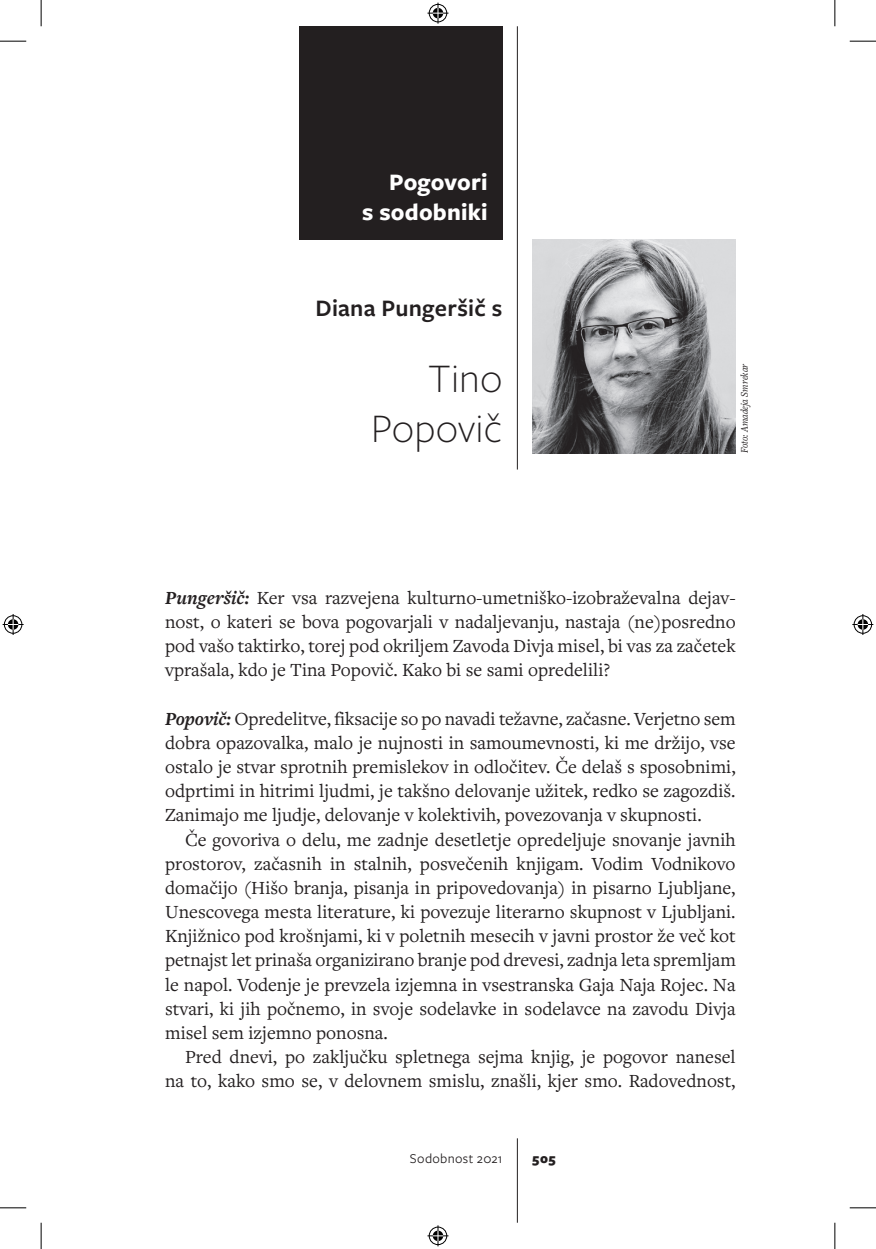
<style>
.page{position:relative;width:876px;height:1249px;background:#fff}
.page>*{position:absolute;margin:0;border:0;box-sizing:border-box;transform-origin:0 0}
.t1{font:300 42px/50.4px "Freight Sans Pro";letter-spacing:.005em;color:#231f20;text-align:right}
.t2{font:700 24.5px/29.4px "Freight Sans Pro";letter-spacing:.01em;color:#fff;text-align:right}
.t3{font:600 24.5px "Freight Sans Pro";letter-spacing:.01em;color:#231f20}
.t4{font:19.25px/24.2px "Freight Text Pro";color:#231f20;text-align:justify}
.t5{font:14px "Freight Sans Pro";letter-spacing:.025em;color:#231f20}
.t6{font:900 14px "Freight Sans Pro";color:#231f20}
.t7{font:italic 10.5px "Freight Text Pro";color:#231f20;scale:.95 1}
.s1{font-weight:700;font-style:italic}
</style>
<div class="page">
<hr style="left:517px;top:1137px;width:1px;height:85px;background:#231f20">
<hr style="left:517px;top:26px;width:1px;height:443px;background:#231f20">
<div style="left:299px;top:26px;width:203px;height:214px;background:#231f20"></div>
<img style="left:532px;top:240px;width:204px;height:213px">
<svg style="left:0;top:41px;width:26px;height:1px"></svg>
<svg style="left:850px;top:41px;width:26px;height:1px"></svg>
<svg style="left:0;top:1207px;width:26px;height:1px"></svg>
<svg style="left:850px;top:1207px;width:26px;height:1px"></svg>
<svg style="left:41px;top:0;width:1px;height:26px"></svg>
<svg style="left:41px;top:1222px;width:1px;height:26px"></svg>
<svg style="left:835px;top:0;width:1px;height:26px"></svg>
<svg style="left:835px;top:1222px;width:1px;height:26px"></svg>
<svg style="left:427px;top:3px;width:21px;height:21px"></svg>
<svg style="left:427px;top:1225px;width:21px;height:20px"></svg>
<svg style="left:3px;top:614px;width:21px;height:21px"></svg>
<svg style="left:852px;top:614px;width:21px;height:21px"></svg>
<p class="t2" style="left:362px;top:167px;width:127px">Pogovori<br>s sodobniki</p>
<p class="t3" style="left:316px;top:292px;width:188px">Diana Pungeršič s</p>
<h1 class="t1" style="left:371px;top:351px;width:133px">Tino<br>Popovič</h1>
<p class="t7" style="left:738px;top:453px;width:96px;rotate:-90deg">Foto: Amadeja Smrekar</p>
<p class="t4" style="left:165px;top:584px;width:572px"><span class="s1">Pungeršič:</span> Ker vsa razvejena kulturno-umetniško-izobraževalna dejav&shy;nost, o kateri se bova pogovarjali v nadaljevanju, nastaja (ne)posredno pod vašo taktirko, torej pod okriljem Zavoda Divja misel, bi vas za začetek vprašala, kdo je Tina Popovič. Kako bi se sami opredelili?</p>
<p class="t4" style="left:165px;top:705px;width:572px"><span class="s1">Popovič:</span> Opredelitve, fiksacije so po navadi težavne, začasne. Verjetno sem dobra opazovalka, malo je nujnosti in samoumevnosti, ki me držijo, vse ostalo je stvar sprotnih premislekov in odločitev. Če delaš s sposobnimi, odprtimi in hitrimi ljudmi, je takšno delovanje užitek, redko se zagozdiš.<br>Zanimajo me ljudje, delovanje v kolektivih, povezovanja v skupnosti.</p>
<p class="t4" style="left:165px;top:826px;width:572px;text-indent:20px">Če govoriva o delu, me zadnje desetletje opredeljuje snovanje javnih prostorov, začasnih in stalnih, posvečenih knjigam. Vodim Vodnikovo domačijo (Hišo branja, pisanja in pripovedovanja) in pisarno Ljubljane, Unescovega mesta literature, ki povezuje literarno skupnost v Ljubljani.<br>Knjižnico pod krošnjami, ki v poletnih mesecih v javni prostor že več kot petnajst let prinaša organizirano branje pod drevesi, zadnja leta spremljam le napol. Vodenje je prevzela izjemna in vsestranska Gaja Naja Rojec. Na stvari, ki jih počnemo, in svoje sodelavke in sodelavce na zavodu Divja misel sem izjemno ponosna.</p>
<p class="t4" style="left:165px;top:1043px;width:572px;text-align:right">Pred dnevi, po zaključku spletnega sejma knjig, je pogovor nanesel na to, kako smo se, v delovnem smislu, znašli, kjer smo. Radovednost,</p>
<p class="t5" style="left:410px;top:1148px;width:94px">Sodobnost 2021</p>
<p class="t6" style="left:532px;top:1147px;width:25px">505</p>
</div>
